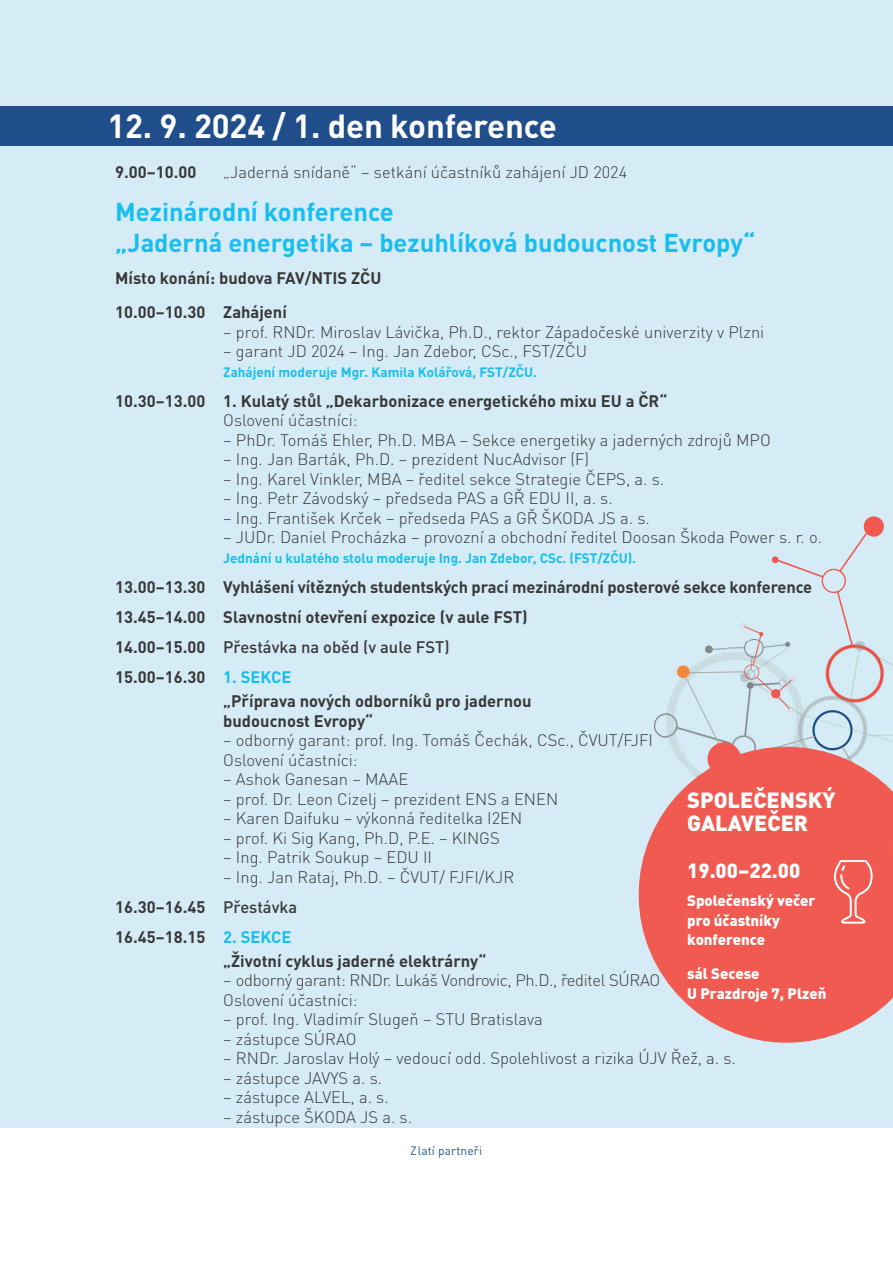
<style>
.page{position:relative;width:893px;height:1263px;background:#fff}
.page>*{position:absolute;margin:0;border:0;box-sizing:border-box;transform-origin:0 0}
.t1{font:700 33px "DIN Pro";letter-spacing:-.005em;color:#fff}
.t2{font:700 25.5px "DIN Pro";color:#19bdef}
.t3{font:900 21.75px "DIN Pro";color:#fff}
.t4{font:900 20.25px "DIN Pro";color:#fff}
.t5{font:300 16.5px "DIN Pro";color:#383839}
.t6{font:700 16.5px "DIN Pro";color:#383839}
.t7{font:300 16.5px "DIN Pro";letter-spacing:-.02em;color:#383839}
.t8{font:500 16.5px "DIN Pro";color:#383839}
.t9{font:900 15px "DIN Pro";color:#fff}
.t10{font:700 13.5px "DIN Pro";color:#19bdef}
.t11{font:12px "DIN Pro";letter-spacing:.01em;color:#09497e}
.s1{font-weight:700}
.s2{color:#19bdef}
.s3{font-weight:500}
</style>
<div class="page">
<div style="left:0;top:0;width:893px;height:1127px;background:#d5ecf6"></div>
<img style="left:886px;top:641px;width:7px;height:106px">
<svg style="left:653px;top:532px;width:233px;height:215px;background:#d2e4ed"></svg>
<svg style="left:639px;top:747px;width:254px;height:296px;background:#eb716c"></svg>
<svg style="left:833px;top:859px;width:41px;height:65px;background:#f2746d"></svg>
<div style="left:0;top:106px;width:893px;height:40px;background:#1f4e8a"></div>
<p class="t1" style="left:107px;top:104px;width:451px">12. 9. 2024 / 1. den konference</p>
<p class="t6" style="left:115px;top:161px;width:83px">9.00–10.00</p>
<p class="t5" style="left:223px;top:161px;width:405px">„Jaderná snídaně“ – setkání účastníků zahájení JD 2024</p>
<p class="t2" style="left:115px;top:195px;width:280px">Mezinárodní konference</p>
<p class="t2" style="left:115px;top:225px;width:642px">„Jaderná energetika – bezuhlíková budoucnost Evropy“</p>
<p class="t6" style="left:115px;top:266px;width:268px">Místo konání: budova FAV/NTIS ZČU</p>
<p class="t6" style="left:115px;top:301px;width:173px">10.00–10.30 Zahájení</p>
<p class="t5" style="left:223px;top:320px;width:542px">– prof. RNDr. Miroslav Lávička, Ph.D., rektor Západočeské univerzity v Plzni</p>
<p class="t5" style="left:223px;top:340px;width:365px">– garant JD 2024 – Ing. Jan Zdebor, CSc., FST/ZČU</p>
<p class="t10" style="left:223px;top:362px;width:315px">Zahájení moderuje Mgr. Kamila Kolářová, FST/ZČU.</p>
<p class="t6" style="left:115px;top:389px;width:554px">10.30–13.00 1. Kulatý stůl „Dekarbonizace energetického mixu EU a ČR“</p>
<p class="t5" style="left:223px;top:409px;width:136px">Oslovení účastníci:</p>
<p class="t5" style="left:223px;top:428px;width:549px">– PhDr. Tomáš Ehler, Ph.D. MBA – Sekce energetiky a jaderných zdrojů MPO</p>
<p class="t5" style="left:223px;top:448px;width:368px">– Ing. Jan Barták, Ph.D. – prezident NucAdvisor (F)</p>
<p class="t5" style="left:223px;top:467px;width:442px">– Ing. Karel Vinkler, MBA – ředitel sekce Strategie ČEPS, a. s.</p>
<p class="t5" style="left:223px;top:487px;width:391px">– Ing. Petr Závodský – předseda PAS a GŘ EDU II, a. s.</p>
<p class="t5" style="left:223px;top:506px;width:428px">– Ing. František Krček – předseda PAS a GŘ ŠKODA JS a. s.</p>
<p class="t5" style="left:223px;top:526px;width:600px">– JUDr. Daniel Procházka – provozní a obchodní ředitel Doosan Škoda Power s. r. o.</p>
<p class="t10" style="left:223px;top:549px;width:414px">Jednání u kulatého stolu moderuje Ing. Jan Zdebor, CSc. (FST/ZČU).</p>
<p class="t6" style="left:115px;top:576px;width:698px">13.00–13.30 Vyhlášení vítězných studentských prací mezinárodní posterové sekce konference</p>
<p class="t6" style="left:115px;top:606px;width:414px">13.45–14.00 Slavnostní otevření expozice (v aule FST)</p>
<p class="t8" style="left:115px;top:636px;width:336px"><span class="s1">14.00–15.00</span> Přestávka na oběd (v aule FST)</p>
<p class="t6" style="left:115px;top:666px;width:178px">15.00–16.30 <span class="s2">1. SEKCE</span></p>
<p class="t6" style="left:223px;top:690px;width:310px">„Příprava nových odborníků pro jadernou</p>
<p class="t6" style="left:223px;top:709px;width:151px">budoucnost Evropy“</p>
<p class="t5" style="left:223px;top:729px;width:431px">– odborný garant: prof. Ing. Tomáš Čechák, CSc., ČVUT/FJFI</p>
<p class="t5" style="left:223px;top:748px;width:136px">Oslovení účastníci:</p>
<p class="t5" style="left:223px;top:768px;width:186px">– Ashok Ganesan – MAAE</p>
<p class="t5" style="left:223px;top:787px;width:336px">– prof. Dr. Leon Cizelj – prezident ENS a ENEN</p>
<p class="t5" style="left:223px;top:807px;width:301px">– Karen Daifuku – výkonná ředitelka I2EN</p>
<p class="t5" style="left:223px;top:826px;width:278px">– prof. Ki Sig Kang, Ph.D, P.E. – KINGS</p>
<p class="t5" style="left:223px;top:846px;width:210px">– Ing. Patrik Soukup – EDU II</p>
<p class="t5" style="left:223px;top:865px;width:292px">– Ing. Jan Rataj, Ph.D. – ČVUT/ FJFI/KJR</p>
<p class="t6" style="left:115px;top:895px;width:183px">16.30–16.45 <span class="s3">Přestávka</span></p>
<p class="t6" style="left:115px;top:926px;width:178px">16.45–18.15 <span class="s2">2. SEKCE</span></p>
<p class="t6" style="left:223px;top:949px;width:265px">„Životní cyklus jaderné elektrárny“</p>
<p class="t7" style="left:223px;top:969px;width:438px">– odborný garant: RNDr. Lukáš Vondrovic, Ph.D., ředitel SÚRAO</p>
<p class="t5" style="left:223px;top:988px;width:136px">Oslovení účastníci:</p>
<p class="t5" style="left:223px;top:1008px;width:321px">– prof. Ing. Vladimír Slugeň – STU Bratislava</p>
<p class="t5" style="left:223px;top:1027px;width:135px">– zástupce SÚRAO</p>
<p class="t5" style="left:223px;top:1047px;width:514px">– RNDr. Jaroslav Holý – vedoucí odd. Spolehlivost a rizika ÚJV Řež, a. s.</p>
<p class="t5" style="left:223px;top:1066px;width:160px">– zástupce JAVYS a. s.</p>
<p class="t5" style="left:223px;top:1086px;width:167px">– zástupce ALVEL, a. s.</p>
<p class="t5" style="left:223px;top:1105px;width:190px">– zástupce ŠKODA JS a. s.</p>
<p class="t3" style="left:687px;top:785px;width:150px">SPOLEČENSKÝ</p>
<p class="t3" style="left:687px;top:808px;width:122px">GALAVEČER</p>
<p class="t4" style="left:687px;top:857px;width:115px">19.00–22.00</p>
<p class="t9" style="left:687px;top:890px;width:130px">Společenský večer</p>
<p class="t9" style="left:687px;top:910px;width:94px">pro účastníky</p>
<p class="t9" style="left:687px;top:929px;width:79px">konference</p>
<p class="t9" style="left:687px;top:964px;width:74px">sál Secese</p>
<p class="t9" style="left:687px;top:983px;width:141px">U Prazdroje 7, Plzeň</p>
<p class="t11" style="left:411px;top:1143px;width:73px">Zlatí partneři</p>
</div>
